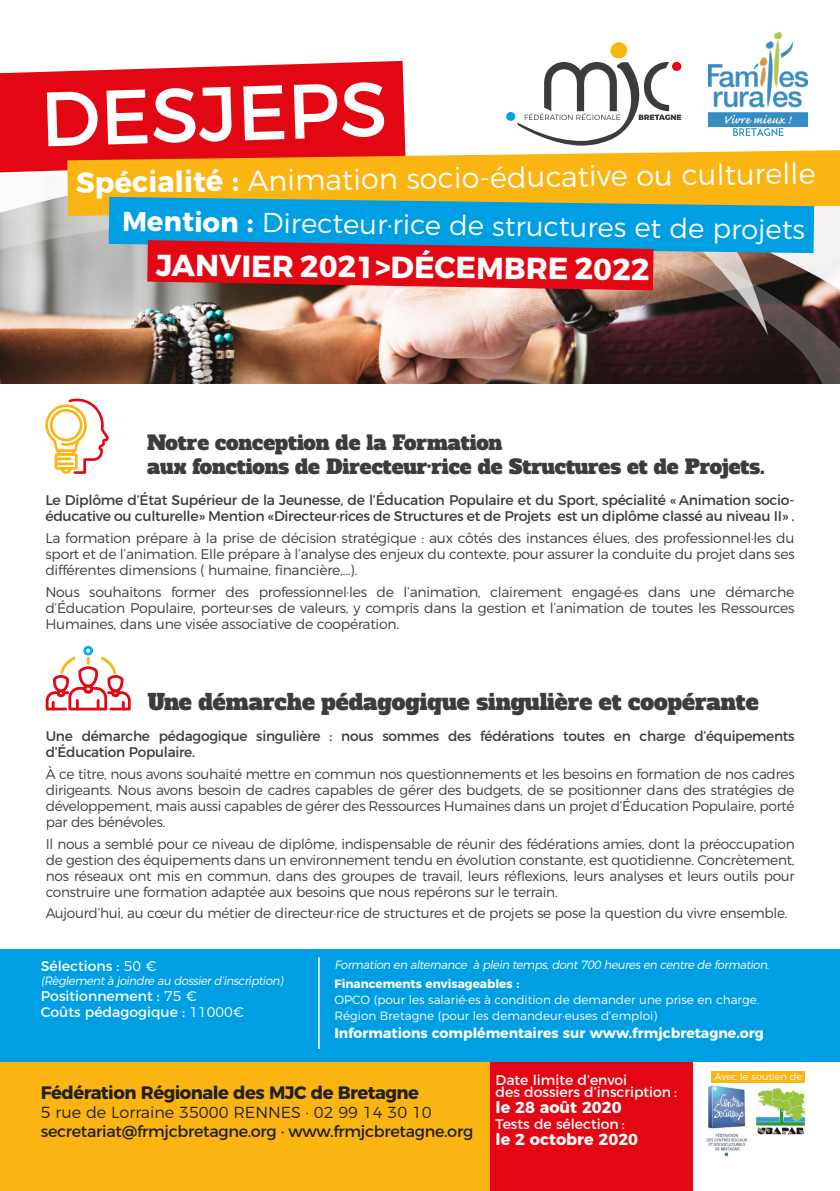
<style>
.page{position:relative;width:840px;height:1191px;background:#fff}
.page>*{position:absolute;margin:0;border:0;box-sizing:border-box;transform-origin:0 0}
.t1{font:77px "Montserrat";color:#fff}
.t2{font:700 30.4px "Montserrat";color:#fff}
.t3{font:300 29px "Montserrat";color:#fff}
.t4{font:300 27.4px "Montserrat";color:#fff}
.t5{font:22px "Alfa Slab One";color:#3c3c3b}
.t6{font:20px "Alfa Slab One";color:#3c3c3b}
.t7{font:700 18px "Montserrat";letter-spacing:-.03em;color:#231f20}
.t8{font:16px "Montserrat";letter-spacing:-.02em;color:#231f20}
.t9{font:300 16px "Montserrat";color:#231f20}
.t10{font:700 16px "Montserrat";color:#fff}
.t11{font:300 14px/16px "Montserrat";letter-spacing:-.02em;color:#3c3c3b;text-align:justify}
.t12{font:14px/16px "Montserrat";letter-spacing:-.02em;color:#3c3c3b}
.t13{font:14px "Montserrat";color:#fff}
.t14{font:700 14px "Montserrat";color:#fff}
.t15{font:italic 300 12px "Montserrat";color:#fff;scale:.96 1}
.t16{font:300 12px "Montserrat";color:#fff}
.t17{font:700 12px "Montserrat";color:#fff}
.t18{font:300 9.8px "Montserrat";color:#fff}
.s1{font-weight:700}
.s2{font-weight:300}
</style>
<div class="page">
<svg style="left:0;top:128px;width:839px;height:518px"></svg>
<div style="left:356px;top:1061px;width:336px;height:130px;background:#e30613"></div>
<div style="left:0;top:1061px;width:489px;height:130px;background:#fab513"></div>
<svg style="left:506px;top:42px;width:175px;height:104px"></svg>
<svg style="left:0;top:61px;width:405px;height:111px;background:#e41622"></svg>
<svg style="left:67px;top:150px;width:772px;height:66px;background:#f8ab1d"></svg>
<svg style="left:109px;top:197px;width:704px;height:93px;background:#6d6c88"></svg>
<div style="left:0;top:949px;width:839px;height:112px;background:#009fe3"></div>
<img style="left:708px;top:33px;width:99px;height:94px">
<svg style="left:732px;top:128px;width:51px;height:8px"></svg>
<img style="left:706px;top:1085px;width:41px;height:72px">
<div style="left:711px;top:1071px;width:93px;height:11px;background:#fab513"></div>
<img style="left:756px;top:1087px;width:48px;height:48px">
<hr style="left:318px;top:957px;width:1px;height:91px;background:#fff">
<svg style="left:46px;top:646px;width:85px;height:64px"></svg>
<svg style="left:45px;top:398px;width:64px;height:76px"></svg>
<p class="t1" style="left:38px;top:58px;width:348px;rotate:-2deg">DESJEPS</p>
<p class="t3" style="left:76px;top:162px;width:740px;rotate:-1deg"><span class="s1">Spécialité :</span> Animation socio-éducative ou culturelle</p>
<p class="t4" style="left:122px;top:198px;width:684px;rotate:1deg"><span class="s1">Mention :</span> Directeur·rice de structures et de projets</p>
<p class="t2" style="left:156px;top:238px;width:495px;rotate:1deg">JANVIER 2021&gt;DÉCEMBRE 2022</p>
<p class="t6" style="left:147px;top:429px;width:356px">Notre conception de la Formation</p>
<p class="t6" style="left:147px;top:453px;width:619px">aux fonctions de Directeur·rice de Structures et de Projets.</p>
<p class="t12" style="left:45px;top:491px;width:750px">Le Diplôme d’État Supérieur de la Jeunesse, de l’Éducation Populaire et du Sport, spécialité « Animation socio&shy;éducative ou culturelle» Mention «Directeur·rices de Structures et de Projets est un diplôme classé au niveau II» .</p>
<p class="t11" style="left:45px;top:529px;width:750px">La formation prépare à la prise de décision stratégique : aux côtés des instances élues, des professionnel·les du sport et de l’animation. Elle prépare à l’analyse des enjeux du contexte, pour assurer la conduite du projet dans ses différentes dimensions ( humaine, financière,…).</p>
<p class="t11" style="left:45px;top:582px;width:750px">Nous souhaitons former des professionnel·les de l’animation, clairement engagé·es dans une démarche d’Éducation Populaire, porteur·ses de valeurs, y compris dans la gestion et l’animation de toutes les Ressources Humaines, dans une visée associative de coopération.</p>
<p class="t5" style="left:147px;top:687px;width:612px">Une démarche pédagogique singulière et coopérante</p>
<p class="t12" style="left:46px;top:727px;width:750px">Une démarche pédagogique singulière : nous sommes des fédérations toutes en charge d’équipements d’Éducation Populaire.</p>
<p class="t11" style="left:46px;top:764px;width:750px">À ce titre, nous avons souhaité mettre en commun nos questionnements et les besoins en formation de nos cadres dirigeants. Nous avons besoin de cadres capables de gérer des budgets, de se positionner dans des stratégies de développement, mais aussi capables de gérer des Ressources Humaines dans un projet d’Éducation Populaire, porté par des bénévoles.</p>
<p class="t11" style="left:46px;top:834px;width:750px">Il nous a semblé pour ce niveau de diplôme, indispensable de réunir des fédérations amies, dont la préoccupation de gestion des équipements dans un environnement tendu en évolution constante, est quotidienne. Concrètement, nos réseaux ont mis en commun, dans des groupes de travail, leurs réflexions, leurs analyses et leurs outils pour construire une formation adaptée aux besoins que nous repérons sur le terrain.</p>
<p class="t11" style="left:46px;top:904px;width:742px">Aujourd’hui, au cœur du métier de directeur·rice de structures et de projets se pose la question du vivre ensemble.</p>
<p class="t13" style="left:41px;top:954px;width:117px">Sélections : <span class="s2">50 €</span></p>
<p class="t15" style="left:41px;top:971px;width:256px">(Règlementà joindre au dossierd’inscription)</p>
<p class="t13" style="left:41px;top:984px;width:157px">Positionnement : <span class="s2">75 €</span></p>
<p class="t13" style="left:41px;top:1000px;width:204px">Coûts pédagogique : <span class="s2">11000€</span></p>
<p class="t15" style="left:334px;top:955px;width:457px">Formation en alternance à plein temps,dont700 heuresen centre de formation.</p>
<p class="t17" style="left:334px;top:973px;width:186px">Financements envisageables :</p>
<p class="t16" style="left:334px;top:990px;width:426px">OPCO (pour les salarié·es à condition de demander une prise en charge.</p>
<p class="t16" style="left:334px;top:1006px;width:324px">Région Bretagne (pour les demandeur·euses d’emploi)</p>
<p class="t14" style="left:334px;top:1021px;width:430px">Informations complémentaires sur www.frmjcbretagne.org</p>
<p class="t7" style="left:41px;top:1077px;width:379px">Fédération Régionale des MJC de Bretagne</p>
<p class="t9" style="left:41px;top:1099px;width:392px">5 rue de Lorraine 35000 RENNES · 02 99 14 30 10</p>
<p class="t8" style="left:41px;top:1118px;width:433px">secretariat@frmjcbretagne.org · www.frmjcbretagne.org</p>
<p class="t13" style="left:495px;top:1068px;width:133px">Date limite d’envoi</p>
<p class="t13" style="left:495px;top:1080px;width:183px">des dossiers d’inscription :</p>
<p class="t10" style="left:495px;top:1093px;width:127px">le 28 août 2020</p>
<p class="t13" style="left:495px;top:1113px;width:131px">Tests de sélection :</p>
<p class="t10" style="left:495px;top:1126px;width:144px">le 2 octobre 2020</p>
<p class="t18" style="left:714px;top:1069px;width:89px">Avec le soutien de</p>
</div>
